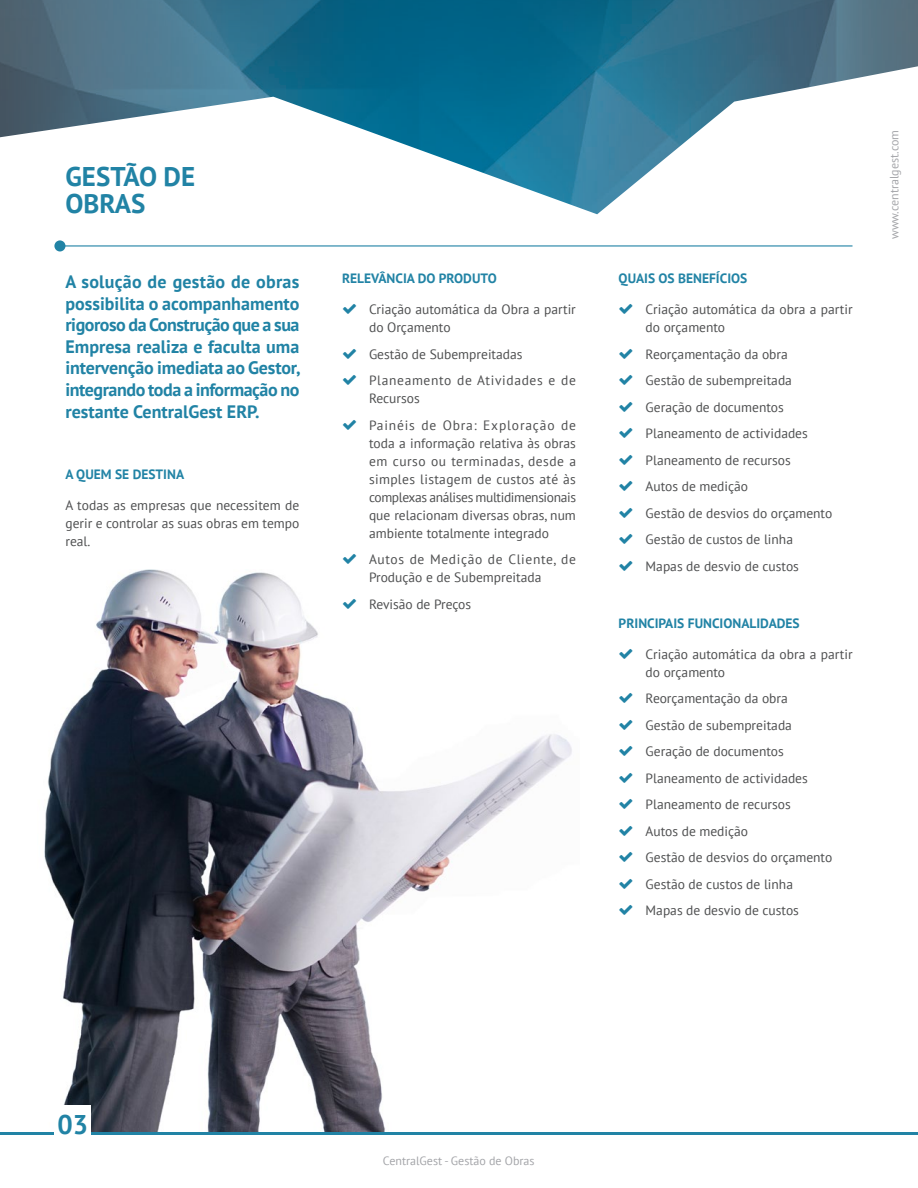
<style>
.page{position:relative;width:918px;height:1188px;background:#fff}
.page>*{position:absolute;margin:0;border:0;box-sizing:border-box;transform-origin:0 0}
.t1{font:700 27px "PT Sans";color:#2183a5}
.t2{font:700 18px/21.6px "PT Sans";letter-spacing:-.025em;color:#2183a5;text-align:justify}
.t3{font:13.5px/18px "PT Sans";color:#4e4f50}
.t4{font:700 13.5px "PT Sans";color:#2183a5}
.t5{font:13.5px/18px "PT Sans";letter-spacing:.045em;color:#4e4f50}
.t6{font:12px "PT Sans";color:#a4a5a9}
</style>
<div class="page">
<hr style="left:60px;top:245px;width:793px;height:2px;background:#2183a5">
<div style="left:54px;top:240px;width:11px;height:11px;background:#2183a5;border-radius:50%"></div>
<img style="left:44px;top:569px;width:528px;height:563px">
<img style="left:0;top:0;width:918px;height:214px">
<hr style="left:0;top:1132px;width:918px;height:2px;background:#2183a5">
<div style="left:54px;top:1106px;width:37px;height:30px;background:#fff"></div>
<svg style="left:343px;top:599px;width:13px;height:10px"></svg>
<p class="t1" style="left:65px;top:159px;width:131px">GESTÃO DE</p>
<p class="t1" style="left:65px;top:186px;width:81px">OBRAS</p>
<p class="t2" style="left:65px;top:271px;width:237px">A solução de gestão de obras possibilita o acompanhamento rigoroso da Construção que a sua Empresa realiza e faculta uma intervenção imediata ao Gestor, integrando toda a informação no restante CentralGest ERP.</p>
<p class="t4" style="left:65px;top:466px;width:120px">A QUEM SE DESTINA</p>
<p class="t3" style="left:65px;top:496px;width:235px;text-align:justify">A todas as empresas que necessitem de gerir e controlar as suas obras em tempo real.</p>
<p class="t4" style="left:342px;top:270px;width:156px">RELEVÂNCIA DO PRODUTO</p>
<p class="t3" style="left:369px;top:300px;width:208px">Criação automática da Obra a partir do Orçamento</p>
<p class="t3" style="left:369px;top:345px;width:155px">Gestão de Subempreitadas</p>
<p class="t5" style="left:369px;top:371px;width:208px">Planeamento de Atividades e de<br>Recursos</p>
<p class="t3" style="left:369px;top:416px;width:208px;text-align:justify">Painéis de Obra: Exploração de toda a informação relativa às obras em curso ou terminadas, desde a simples listagem de custos até às complexas análises multidimensionais que relacionam diversas obras, num ambiente totalmente integrado</p>
<p class="t3" style="left:369px;top:550px;width:208px">Autos de Medição de Cliente, de<br>Produção e de Subempreitada</p>
<p class="t3" style="left:369px;top:595px;width:104px">Revisão de Preços</p>
<p class="t4" style="left:619px;top:270px;width:130px">QUAIS OS BENEFÍCIOS</p>
<p class="t3" style="left:646px;top:300px;width:208px">Criação automática da obra a partir do orçamento</p>
<p class="t3" style="left:646px;top:345px;width:144px">Reorçamentação da obra</p>
<p class="t3" style="left:646px;top:371px;width:148px">Gestão de subempreitada</p>
<p class="t3" style="left:646px;top:398px;width:140px">Geração de documentos</p>
<p class="t3" style="left:646px;top:424px;width:164px">Planeamento de actividades</p>
<p class="t3" style="left:646px;top:451px;width:147px">Planeamento de recursos</p>
<p class="t3" style="left:646px;top:477px;width:104px">Autos de medição</p>
<p class="t3" style="left:646px;top:504px;width:188px">Gestão de desvios do orçamento</p>
<p class="t3" style="left:646px;top:530px;width:149px">Gestão de custos de linha</p>
<p class="t3" style="left:646px;top:557px;width:155px">Mapas de desvio de custos</p>
<p class="t4" style="left:619px;top:614px;width:183px">PRINCIPAIS FUNCIONALIDADES</p>
<p class="t3" style="left:646px;top:645px;width:208px">Criação automática da obra a partir do orçamento</p>
<p class="t3" style="left:646px;top:689px;width:144px">Reorçamentação da obra</p>
<p class="t3" style="left:646px;top:716px;width:148px">Gestão de subempreitada</p>
<p class="t3" style="left:646px;top:742px;width:140px">Geração de documentos</p>
<p class="t3" style="left:646px;top:769px;width:164px">Planeamento de actividades</p>
<p class="t3" style="left:646px;top:795px;width:147px">Planeamento de recursos</p>
<p class="t3" style="left:646px;top:822px;width:104px">Autos de medição</p>
<p class="t3" style="left:646px;top:848px;width:188px">Gestão de desvios do orçamento</p>
<p class="t3" style="left:646px;top:875px;width:149px">Gestão de custos de linha</p>
<p class="t3" style="left:646px;top:901px;width:155px">Mapas de desvio de custos</p>
<p class="t6" style="left:886px;top:239px;width:111px;rotate:-90deg">www.centralgest.com</p>
<p class="t1" style="left:58px;top:1107px;width:32px">03</p>
<p class="t6" style="left:383px;top:1153px;width:153px">CentralGest - Gestão de Obras</p>
</div>
